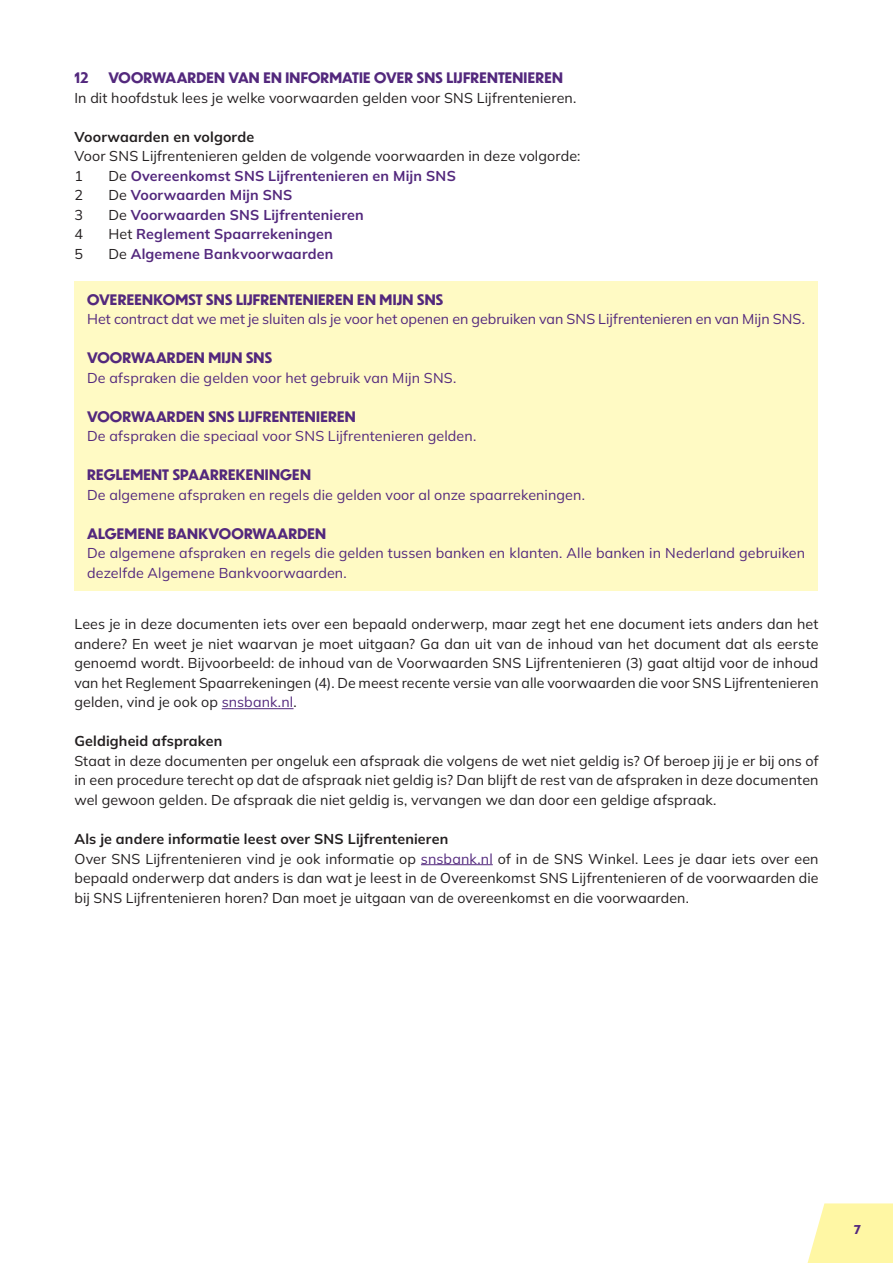
<style>
.page{position:relative;width:893px;height:1263px;background:#fff}
.page>*{position:absolute;margin:0;border:0;box-sizing:border-box;transform-origin:0 0}
.t1{font:14.25px/19.5px "Mulish";letter-spacing:.01em;color:#231f20}
.t2{font:14.25px/19.5px "Mulish";letter-spacing:.005em;color:#53287d}
.t3{font:700 14.25px "SNS Dunbar Tall";letter-spacing:.01em;color:#53287d}
.t4{font:700 14.25px "Mulish";letter-spacing:.01em;color:#53287d}
.t5{font:700 14.25px "Mulish";letter-spacing:.01em;color:#231f20}
.t6{font:700 12px "SNS Dunbar Tall";color:#53287d}
.s1{font-weight:400;color:#231f20}
.s2{color:#53287d}
.s3{font-weight:700}
</style>
<div class="page">
<svg style="left:808px;top:1203px;width:85px;height:60px"></svg>
<hr style="left:222px;top:708px;width:72px;height:1px;background:#53287d">
<hr style="left:421px;top:864px;width:72px;height:1px;background:#53287d">
<div style="left:74px;top:281px;width:744px;height:309px;background:#fffac4"></div>
<p class="t3" style="left:74px;top:68px;width:16px">12</p>
<p class="t3" style="left:108px;top:68px;width:456px">VOORWAARDEN VAN EN INFORMATIE OVER SNS LIJFRENTENIEREN</p>
<p class="t1" style="left:74px;top:88px;width:503px">In dit hoofdstuk lees je welke voorwaarden gelden voor SNS Lijfrentenieren.</p>
<p class="t5" style="left:74px;top:127px;width:181px">Voorwaarden en volgorde</p>
<p class="t1" style="left:74px;top:146px;width:508px">Voor SNS Lijfrentenieren gelden de volgende voorwaarden in deze volgorde:<br>1</p>
<p class="t4" style="left:108px;top:166px;width:349px"><span class="s1">De</span> Overeenkomst SNS Lijfrentenieren en Mijn SNS</p>
<p class="t1" style="left:74px;top:185px;width:10px">2</p>
<p class="t4" style="left:108px;top:186px;width:186px"><span class="s1">De</span> Voorwaarden Mijn SNS</p>
<p class="t1" style="left:74px;top:205px;width:10px">3</p>
<p class="t4" style="left:108px;top:205px;width:257px"><span class="s1">De</span> Voorwaarden SNS Lijfrentenieren</p>
<p class="t1" style="left:74px;top:224px;width:10px">4</p>
<p class="t4" style="left:108px;top:225px;width:226px"><span class="s1">Het</span> Reglement Spaarrekeningen</p>
<p class="t1" style="left:74px;top:244px;width:10px">5</p>
<p class="t4" style="left:108px;top:244px;width:226px"><span class="s1">De</span> Algemene Bankvoorwaarden</p>
<p class="t3" style="left:87px;top:289px;width:358px">OVEREENKOMST SNS LIJFRENTENIEREN EN MIJN SNS</p>
<p class="t2" style="left:87px;top:309px;width:719px">Het contract dat we met je sluiten als je voor het openen en gebruiken van SNS Lijfrentenieren en van Mijn SNS.</p>
<p class="t3" style="left:87px;top:347px;width:187px">VOORWAARDEN MIJN SNS</p>
<p class="t2" style="left:87px;top:367px;width:371px">De afspraken die gelden voor het gebruik van Mijn SNS.</p>
<p class="t3" style="left:87px;top:406px;width:270px">VOORWAARDEN SNS LIJFRENTENIEREN</p>
<p class="t2" style="left:87px;top:426px;width:391px">De afspraken die speciaal voor SNS Lijfrentenieren gelden.</p>
<p class="t3" style="left:87px;top:464px;width:225px">REGLEMENT SPAARREKENINGEN</p>
<p class="t2" style="left:87px;top:484px;width:499px">De algemene afspraken en regels die gelden voor al onze spaarrekeningen.</p>
<p class="t3" style="left:87px;top:523px;width:241px">ALGEMENE BANKVOORWAARDEN</p>
<p class="t2" style="left:87px;top:543px;width:719px">De algemene afspraken en regels die gelden tussen banken en klanten. Alle banken in Nederland gebruiken dezelfde Algemene Bankvoorwaarden.</p>
<p class="t1" style="left:74px;top:614px;width:746px;text-align:justify">Lees je in deze documenten iets over een bepaald onderwerp, maar zegt het ene document iets anders dan het andere? En weet je niet waarvan je moet uitgaan? Ga dan uit van de inhoud van het document dat als eerste genoemd wordt. Bijvoorbeeld: de inhoud van de Voorwaarden SNS Lijfrentenieren (3) gaat altijd voor de inhoud van het Reglement Spaarrekeningen (4). De meest recente versie van alle voorwaarden die voor SNS Lijfrentenieren gelden, vind je ook op <span class="s2">snsbank.nl</span>.</p>
<p class="t5" style="left:74px;top:732px;width:149px">Geldigheid afspraken</p>
<p class="t1" style="left:74px;top:751px;width:746px;text-align:justify">Staat in deze documenten per ongeluk een afspraak die volgens de wet niet geldig is? Of beroep jij je er bij ons of in een procedure terecht op dat de afspraak niet geldig is? Dan blijft de rest van de afspraken in deze documenten wel gewoon gelden. De afspraak die niet geldig is, vervangen we dan door een geldige afspraak.</p>
<p class="t1" style="left:74px;top:829px;width:746px"><span class="s3">Als je andere informatie leest over SNS Lijfrentenieren<br></span>Over SNS Lijfrentenieren vind je ook informatie op <span class="s2">snsbank.nl</span> of in de SNS Winkel. Lees je daar iets over een bepaald onderwerp dat anders is dan wat je leest in de Overeenkomst SNS Lijfrentenieren of de voorwaarden die bij SNS Lijfrentenieren horen? Dan moet je uitgaan van de overeenkomst en die voorwaarden.</p>
<p class="t6" style="left:854px;top:1221px;width:9px">7</p>
</div>
